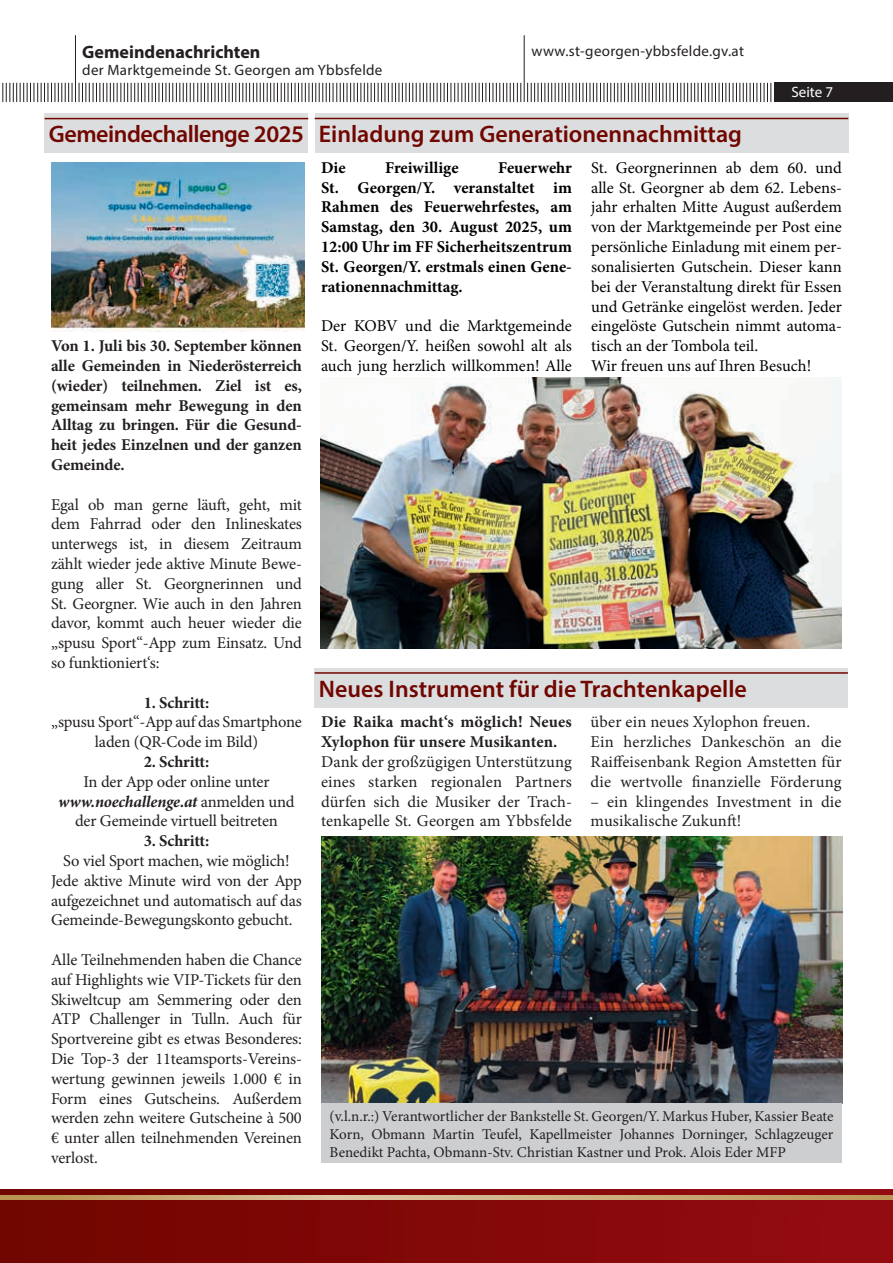
<style>
.page{position:relative;width:893px;height:1263px;background:#fff}
.page>*{position:absolute;margin:0;border:0;box-sizing:border-box;transform-origin:0 0}
.t1{font:600 24px "Myriad Pro";color:#700600}
.t2{font:600 24px "Myriad Pro";letter-spacing:-.02em;color:#700600}
.t3{font:700 18px "Myriad Pro";color:#231f20}
.t4{font:16.5px/19.8px "Minion Pro";letter-spacing:-.01em;color:#231f20;text-align:justify}
.t5{font:16.5px/19.8px "Minion Pro";color:#000;text-align:justify}
.t6{font:700 16.5px/19.8px "Minion Pro";letter-spacing:-.005em;color:#231f20}
.t7{font:700 16.5px/19.8px "Minion Pro";color:#000;text-align:justify}
.t8{font:16.5px/19.8px "Minion Pro";letter-spacing:.01em;color:#231f20}
.t9{font:15px/18px "Minion Pro";color:#231f20;text-align:justify}
.t10{font:15px "Myriad Pro";letter-spacing:.02em;color:#231f20}
.t11{font:15px "Myriad Pro";color:#fff}
.s1{font-weight:700;font-style:italic}
</style>
<div class="page">
<hr style="left:524px;top:35px;width:1px;height:67px;background:#231f20">
<hr style="left:75px;top:35px;width:1px;height:67px;background:#231f20">
<svg style="left:79px;top:83px;width:442px;height:19px"></svg>
<svg style="left:2px;top:83px;width:71px;height:19px"></svg>
<svg style="left:527px;top:83px;width:244px;height:19px"></svg>
<div style="left:774px;top:83px;width:119px;height:19px;background:#231f20"></div>
<div style="left:0;top:1189px;width:893px;height:74px;background:linear-gradient(to right,#730a02,#961015)"></div>
<svg style="left:0;top:1195px;width:893px;height:4px;background:#c9aa79"></svg>
<div style="left:315px;top:668px;width:533px;height:39px;background:#dcdddf"></div>
<hr style="left:315px;top:672px;width:533px;height:2px;background:#700600">
<img style="left:321px;top:836px;width:521px;height:267px">
<div style="left:321px;top:1103px;width:521px;height:60px;background:#cdced0"></div>
<img style="left:51px;top:162px;width:253px;height:169px">
<div style="left:45px;top:114px;width:263px;height:39px;background:#dcdddf"></div>
<hr style="left:45px;top:118px;width:263px;height:1px;background:#700600">
<div style="left:315px;top:113px;width:533px;height:40px;background:#dcdddf"></div>
<hr style="left:315px;top:118px;width:533px;height:1px;background:#700600">
<img style="left:320px;top:377px;width:522px;height:271px">
<p class="t3" style="left:82px;top:40px;width:180px">Gemeindenachrichten</p>
<p class="t10" style="left:532px;top:42px;width:214px">www.st-georgen-ybbsfelde.gv.at</p>
<p class="t10" style="left:82px;top:61px;width:302px">der Marktgemeinde St. Georgen am Ybbsfelde</p>
<p class="t11" style="left:791px;top:83px;width:43px">Seite 7</p>
<h1 class="t2" style="left:49px;top:119px;width:257px">Gemeindechallenge 2025</h1>
<p class="t6" style="left:51px;top:336px;width:252px;text-align:justify">Von 1. Juli bis 30. September können alle Gemeinden in Niederösterreich (wieder) teilnehmen. Ziel ist es, gemeinsam mehr Bewegung in den Alltag zu bringen. Für die Gesund&shy;heit jedes Einzelnen und der ganzen Gemeinde.</p>
<p class="t4" style="left:51px;top:494px;width:252px">Egal ob man gerne läuft, geht, mit dem Fahrrad oder den Inlineskates unterwegs ist, in diesem Zeitraum zählt wieder jede aktive Minute Bewe&shy;gung aller St. Georgnerinnen und St. Georgner. Wie auch in den Jahren davor, kommt auch heuer wieder die „spusu Sport“-App zum Einsatz. Und so funktioniert‘s:</p>
<p class="t6" style="left:144px;top:692px;width:67px">1. Schritt:</p>
<p class="t4" style="left:51px;top:712px;width:252px;text-align:center">„spusu Sport“-App auf das Smartphone laden (QR-Code im Bild)</p>
<p class="t6" style="left:144px;top:751px;width:67px">2. Schritt:</p>
<p class="t4" style="left:58px;top:772px;width:238px;text-align:center">In der App oder online unter <span class="s1">www.noechallenge.at</span> anmelden und der Gemeinde virtuell beitreten</p>
<p class="t6" style="left:144px;top:831px;width:67px">3. Schritt:</p>
<p class="t4" style="left:51px;top:851px;width:252px;text-align:center">So viel Sport machen, wie möglich!<br>Jede aktive Minute wird von der App aufgezeichnet und automatisch auf das Gemeinde-Bewegungskonto gebucht.</p>
<p class="t4" style="left:51px;top:950px;width:252px">Alle Teilnehmenden haben die Chance auf Highlights wie VIP-Tickets für den Skiweltcup am Semmering oder den ATP Challenger in Tulln. Auch für Sportvereine gibt es etwas Besonderes:<br>Die Top-3 der 11teamsports-Vereins&shy;wertung gewinnen jeweils 1.000 € in Form eines Gutscheins. Außerdem werden zehn weitere Gutscheine à 500 € unter allen teilnehmenden Vereinen verlost.</p>
<h1 class="t1" style="left:319px;top:119px;width:425px">Einladung zum Generationennachmittag</h1>
<p class="t7" style="left:321px;top:157px;width:26px">Die</p>
<p class="t7" style="left:385px;top:157px;width:75px">Freiwillige</p>
<p class="t5" style="left:591px;top:158px;width:252px;text-align:left">St. Georgnerinnen ab dem 60. und alle St. Georgner ab dem 62. Lebens&shy;jahr erhalten Mitte August außerdem von der Marktgemeinde per Post eine persönliche Einladung mit einem per&shy;sonalisierten Gutschein. Dieser kann bei der Veranstaltung direkt für Essen und Getränke eingelöst werden. Jeder eingelöste Gutschein nimmt automa&shy;tisch an der Tombola teil.<br>Wir freuen uns auf Ihren Besuch!</p>
<p class="t7" style="left:321px;top:157px;width:252px;text-indent:177px">Feuerwehr St. Georgen/Y. veranstaltet im Rahmen des Feuerwehrfestes, am Samstag, den 30. August 2025, um 12:00 Uhr im FF Sicherheitszentrum St. Georgen/Y. erstmals einen Gene&shy;rationennachmittag.</p>
<p class="t5" style="left:321px;top:316px;width:252px">Der KOBV und die Marktgemeinde St. Georgen/Y. heißen sowohl alt als auch jung herzlich willkommen! Alle</p>
<h1 class="t1" style="left:319px;top:673px;width:430px">Neues Instrument für die Trachtenkapelle</h1>
<p class="t6" style="left:321px;top:712px;width:252px">Die Raika macht‘s möglich! Neues<br>Xylophon für unsere Musikanten.</p>
<p class="t4" style="left:321px;top:752px;width:252px">Dank der großzügigen Unterstützung eines starken regionalen Partners dürfen sich die Musiker der Trach&shy;tenkapelle St. Georgen am Ybbsfelde</p>
<p class="t8" style="left:591px;top:712px;width:252px">über ein neues Xylophon freuen.<br>Ein herzliches Dankeschön an die Raiffeisenbank Region Amstetten für die wertvolle finanzielle Förderung</p>
<p class="t8" style="left:591px;top:791px;width:252px">– ein klingendes Investment in die musikalische Zukunft!</p>
<p class="t9" style="left:330px;top:1107px;width:505px">(v.l.n.r.:) Verantwortlicher der Bankstelle St. Georgen/Y. Markus Huber, Kassier Beate Korn, Obmann Martin Teufel, Kapellmeister Johannes Dorninger, Schlagzeuger Benedikt Pachta, Obmann-Stv. Christian Kastner und Prok. Alois Eder MFP</p>
</div>
